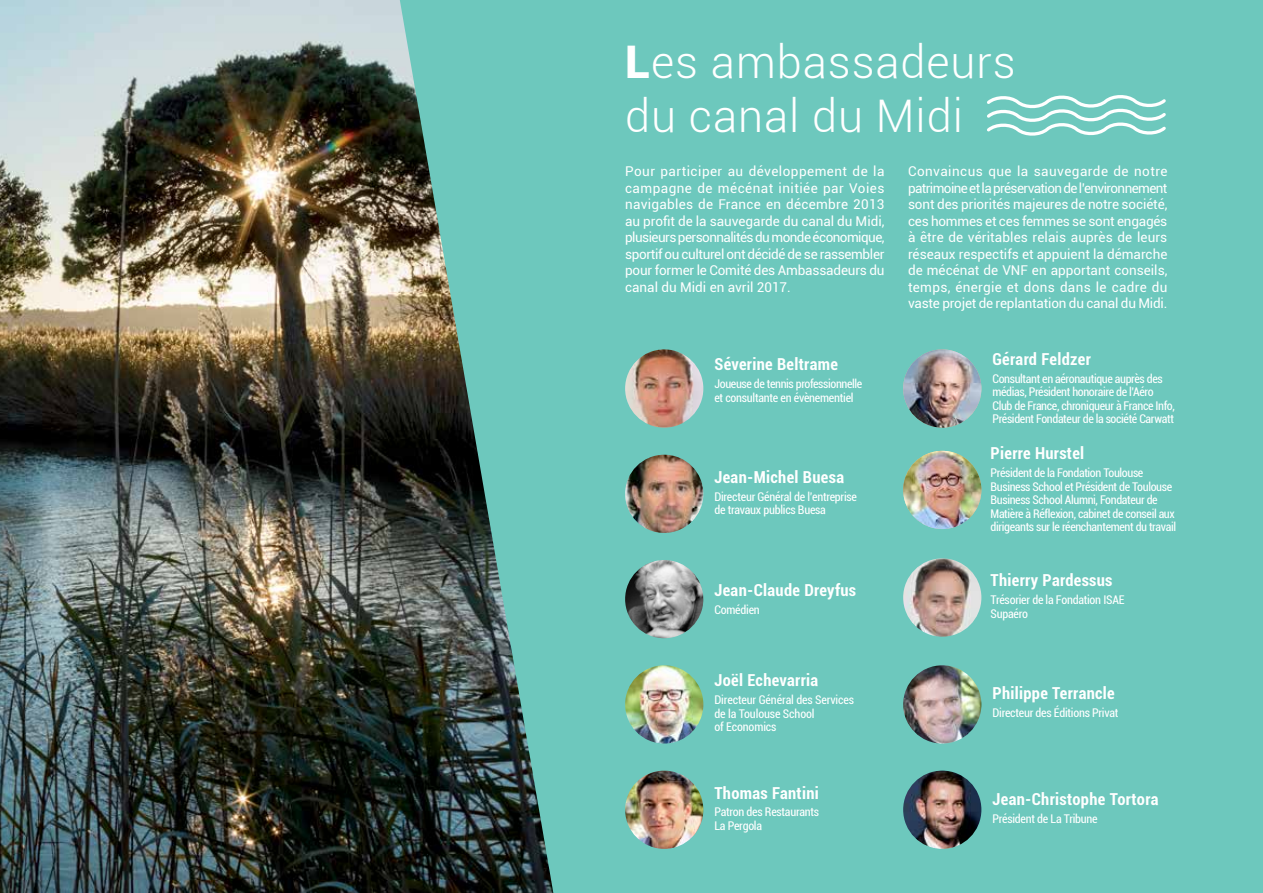
<style>
.page{position:relative;width:1263px;height:893px;background:#6dc8bd}
.page>*{position:absolute;margin:0;border:0;box-sizing:border-box;transform-origin:0 0}
.t1{font:300 45px/54px "Roboto";letter-spacing:.02em;color:#fff}
.t2{font:700 condensed 16.5px "Roboto";letter-spacing:.02em;color:#fff}
.t3{font:13.5px/16.5px "Roboto";letter-spacing:-.01em;color:#fff;text-align:justify}
.t4{font:condensed 12px/13.5px "Roboto";letter-spacing:-.03em;color:#fff}
.t5{font:condensed 12px/13.5px "Roboto";letter-spacing:-.01em;color:#fff}
.s1{font-weight:900}
</style>
<div class="page">
<img style="left:625px;top:349px;width:78px;height:79px;border-radius:39px">
<img style="left:903px;top:349px;width:78px;height:79px;border-radius:39px">
<img style="left:625px;top:455px;width:78px;height:78px;border-radius:39px">
<img style="left:903px;top:451px;width:78px;height:78px;border-radius:39px">
<img style="left:625px;top:560px;width:78px;height:78px;border-radius:39px">
<img style="left:903px;top:558px;width:78px;height:79px;border-radius:39px">
<img style="left:625px;top:665px;width:78px;height:78px;border-radius:39px">
<img style="left:903px;top:665px;width:78px;height:78px;border-radius:39px">
<img style="left:625px;top:771px;width:78px;height:78px;border-radius:39px">
<img style="left:903px;top:771px;width:78px;height:78px;border-radius:39px">
<img style="left:0;top:0;width:553px;height:893px">
<svg style="left:987px;top:95px;width:179px;height:41px"></svg>
<h1 class="t1" style="left:625px;top:34px;width:392px"><span class="s1">L</span>es ambassadeurs du canal du Midi</h1>
<p class="t3" style="left:908px;top:163px;width:261px">Convaincus que la sauvegarde de notre patrimoine et la préservation de l’environnement sont des priorités majeures de notre société, ces hommes et ces femmes se sont engagés à être de véritables relais auprès de leurs réseaux respectifs et appuient la démarche de mécénat de VNF en apportant conseils, temps, énergie et dons dans le cadre du vaste projet de replantation du canal du Midi.</p>
<p class="t3" style="left:625px;top:163px;width:261px">Pour participer au développement de la campagne de mécénat initiée par Voies navigables de France en décembre 2013 au profit de la sauvegarde du canal du Midi, plusieurs personnalités du monde économique, sportif ou culturel ont décidé de se rassembler pour former le Comité des Ambassadeurs du canal du Midi en avril 2017.</p>
<p class="t2" style="left:714px;top:353px;width:125px">Séverine Beltrame</p>
<p class="t4" style="left:714px;top:377px;width:150px">Joueuse de tennis professionnelle et consultante en évènementiel</p>
<p class="t2" style="left:714px;top:466px;width:131px">Jean-Michel Buesa</p>
<p class="t4" style="left:714px;top:490px;width:144px">Directeur Général de l’entreprise de travaux publics Buesa</p>
<p class="t2" style="left:714px;top:579px;width:143px">Jean-Claude Dreyfus</p>
<p class="t4" style="left:714px;top:603px;width:47px">Comédien</p>
<p class="t2" style="left:714px;top:669px;width:105px">Joël Echevarria</p>
<p class="t5" style="left:714px;top:693px;width:141px">Directeur Général des Services de la Toulouse School<br>of Economics</p>
<p class="t2" style="left:714px;top:781px;width:106px">Thomas Fantini</p>
<p class="t4" style="left:714px;top:805px;width:106px">Patron des Restaurants<br>La Pergola</p>
<p class="t2" style="left:992px;top:348px;width:100px">Gérard Feldzer</p>
<p class="t4" style="left:992px;top:371px;width:184px">Consultant en aéronautique auprès des médias, Président honoraire de l’Aéro Club de France, chroniqueur à France Info, Président Fondateur de la société Carwatt</p>
<p class="t2" style="left:990px;top:442px;width:95px">Pierre Hurstel</p>
<p class="t4" style="left:990px;top:466px;width:187px">Président de la Fondation Toulouse Business School et Président de Toulouse Business School Alumni, Fondateur de Matière à Réflexion, cabinet de conseil aux dirigeants sur le réenchantement du travail</p>
<p class="t2" style="left:990px;top:569px;width:123px">Thierry Pardessus</p>
<p class="t4" style="left:990px;top:593px;width:135px">Trésorier de la Fondation ISAE<br>Supaéro</p>
<p class="t2" style="left:992px;top:682px;width:124px">Philippe Terrancle</p>
<p class="t4" style="left:992px;top:706px;width:127px">Directeur des Éditions Privat</p>
<p class="t2" style="left:992px;top:787px;width:168px">Jean-Christophe Tortora</p>
<p class="t4" style="left:992px;top:811px;width:107px">Président de La Tribune</p>
</div>
